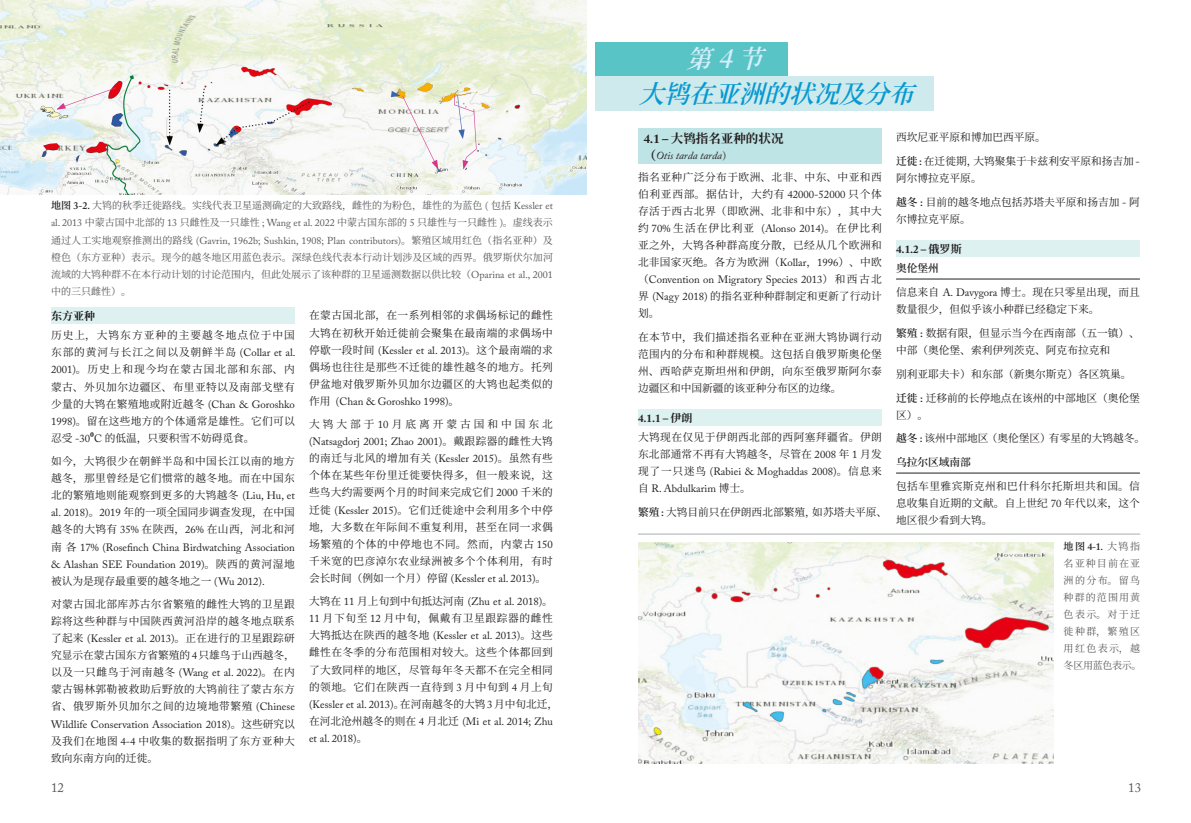
<style>
.page{position:relative;width:1191px;height:823px;background:#fff}
.page>*{position:absolute;margin:0;border:0;box-sizing:border-box;transform-origin:0 0}
.大标题{font:italic 600 25px "Source Han Serif CN";color:#0899d2}
.第几节___25{font:italic 600 25px "Source Han Serif CN";color:#d4effb}
.t1{font:13px "Adobe Caslon Pro";color:#57585a}
.二级标题__12_5{font:700 12.5px "Source Han Serif CN";color:#231f20}
.三级标{font:700 11px "Adobe Caslon Pro";color:#231f20}
.三级标-2{font:700 11px "Source Han Serif CN";color:#231f20}
.正文__10_7{font:10.7px/17px "Source Han Serif CN";letter-spacing:.025em;color:#231f20;text-align:justify}
.正文__10_7-2{font:10.7px/17px "Source Han Serif CN";color:#231f20}
.正文__10_7-3{font:10.7px/17px "Source Han Serif CN";letter-spacing:.005em;color:#231f20}
.二级标题__12_5-2{font:italic 10.7px "Adobe Caslon Pro";color:#231f20}
.四级标题{font:600 10.7px "Source Han Serif CN";color:#231f20}
.备注__10{font:10px/17px "Source Han Serif CN";color:#57585a;text-align:justify}
.备注__10-2{font:10px/17px "Source Han Serif CN";letter-spacing:.11em;color:#57585a}
.s1{font-weight:600;color:#231f20}
.s2{font-family:"Adobe Caslon Pro";font-weight:600;color:#231f20}
.s3{font-family:"Adobe Caslon Pro"}
.s4{font-family:"Adobe Caslon Pro";font-weight:700}
.s5{font-weight:600}
.s6{font-family:"Adobe Caslon Pro";font-weight:600}
.s7{font-family:"Source Han Serif CN"}
.s8{font-family:"Source Han Serif CN";font-weight:700;font-style:normal;font-size:12.5px}
.s9{font-family:"Adobe Song Std";font-weight:300;font-style:normal}
</style>
<div class="page">
<div style="left:51px;top:307px;width:244px;height:17px;background:#ddf1f1"></div>
<img style="left:0;top:0;width:587px;height:194px">
<hr style="left:638px;top:533px;width:502px;height:1px;background:#abacae">
<div style="left:638px;top:129px;width:244px;height:35px;background:#bfe4e5"></div>
<div style="left:638px;top:409px;width:244px;height:16px;background:#ddf1f1"></div>
<div style="left:595px;top:43px;width:193px;height:34px;background:#59c4c6"></div>
<div style="left:595px;top:77px;width:339px;height:34px;background:#ceeaec"></div>
<img style="left:638px;top:542px;width:415px;height:221px">
<div style="left:896px;top:240px;width:244px;height:16px;background:#ddf1f1"></div>
<hr style="left:896px;top:279px;width:244px;height:1px;background:#231f20">
<hr style="left:896px;top:472px;width:244px;height:1px;background:#231f20">
<p class="备注__10" style="left:51px;top:197px;width:503px"><span class="s1">地图</span> <span class="s2">3-2.</span> 大鸨的秋季迁徙路线。实线代表卫星遥测确定的大致路线，雌性的为粉色，雄性的为蓝色 <span class="s3">(</span> 包括 <span class="s3">Kessler et al. 2013</span> 中蒙古国中北部的 <span class="s3">13</span> 只雌性及一只雄性 <span class="s3">; Wang et al. 2022</span> 中蒙古国东部的 <span class="s3">5</span> 只雄性与一只雌性 <span class="s3">)</span>。虚线表示通过人工实地观察推测出的路线 <span class="s3">(Gavrin, 1962b; Sushkin, 1908; Plan contributors)</span>。繁殖区域用红色（指名亚种）及橙色（东方亚种）表示。现今的越冬地区用蓝色表示。深绿色线代表本行动计划涉及区域的西界。俄罗斯伏尔加河流域的大鸨种群不在本行动计划的讨论范围内，但此处展示了该种群的卫星遥测数据以供比较（<span class="s3">Oparina et al., 2001</span>中的三只雌性）。</p>
<p class="三级标-2" style="left:51px;top:309px;width:46px">东方亚种</p>
<p class="正文__10_7" style="left:51px;top:327px;width:246px">历史上，大鸨东方亚种的主要越冬地点位于中国东部的黄河与长江之间以及朝鲜半岛 <span class="s3">(Collar et al.<br>2001)</span>。历史上和现今均在蒙古国北部和东部、内蒙古、外贝加尔边疆区、布里亚特以及南部戈壁有少量的大鸨在繁殖地或附近越冬 <span class="s3">(Chan &amp; Goroshko 1998)</span>。留在这些地方的个体通常是雄性。它们可以忍受 <span class="s3">-30</span><span class="s4">⁰</span><span class="s3">C</span> 的低温，只要积雪不妨碍觅食。</p>
<p class="正文__10_7" style="left:51px;top:453px;width:245px">如今，大鸨很少在朝鲜半岛和中国长江以南的地方越冬，那里曾经是它们惯常的越冬地。而在中国东北的繁殖地则能观察到更多的大鸨越冬 <span class="s3">(Liu, Hu, et al. 2018)</span>。<span class="s3">2019</span> 年的一项全国同步调查发现，在中国越冬的大鸨有 <span class="s3">35%</span> 在陕西，<span class="s3">26%</span> 在山西，河北和河南各 <span class="s3">17% (Rosefinch China Birdwatching Association &amp; Alashan SEE Foundation 2019)</span>。陕西的黄河湿地被认为是现存最重要的越冬地之一 <span class="s3">(Wu 2012).</span></p>
<p class="正文__10_7" style="left:51px;top:595px;width:245px">对蒙古国北部库苏古尔省繁殖的雌性大鸨的卫星跟踪将这些种群与中国陕西黄河沿岸的越冬地点联系了起来 <span class="s3">(Kessler et al. 2013)</span>。正在进行的卫星跟踪研究显示在蒙古国东方省繁殖的<span class="s3">4</span>只雄鸟于山西越冬，以及一只雌鸟于河南越冬 <span class="s3">(Wang et al. 2022)</span>。在内蒙古锡林郭勒被救助后野放的大鸨前往了蒙古东方省、俄罗斯外贝加尔之间的边境地带繁殖 <span class="s3">(Chinese Wildlife Conservation Association 2018)</span>。这些研究以及我们在地图 <span class="s3">4-4</span> 中收集的数据指明了东方亚种大致向东南方向的迁徙。</p>
<p class="正文__10_7" style="left:309px;top:307px;width:245px">在蒙古国北部，在一系列相邻的求偶场标记的雌性大鸨在初秋开始迁徙前会聚集在最南端的求偶场中停歇一段时间 <span class="s3">(Kessler et al. 2013)</span>。这个最南端的求偶场也往往是那些不迁徙的雄性越冬的地方。托列伊盆地对俄罗斯外贝加尔边疆区的大鸨也起类似的作用 <span class="s3">(Chan &amp; Goroshko 1998)</span>。</p>
<p class="正文__10_7" style="left:309px;top:416px;width:245px">大鸨大部于<span class="s3">10</span>月底离开蒙古国和中国东北<span class="s3">(Natsagdorj 2001; Zhao 2001)</span>。戴跟踪器的雌性大鸨的南迁与北风的增加有关 <span class="s3">(Kessler 2015)</span>。虽然有些个体在某些年份里迁徙要快得多，但一般来说，这些鸟大约需要两个月的时间来完成它们 <span class="s3">2000</span> 千米的迁徙 <span class="s3">(Kessler 2015)</span>。它们迁徙途中会利用多个中停地，大多数在年际间不重复利用，甚至在同一求偶场繁殖的个体的中停地也不同。然而，内蒙古 <span class="s3">150</span>千米宽的巴彦淖尔农业绿洲被多个个体利用，有时会长时间（例如一个月）停留 <span class="s3">(Kessler et al. 2013)</span>。</p>
<p class="正文__10_7" style="left:309px;top:593px;width:251px;text-align:left">大鸨在 <span class="s3">11</span> 月上旬到中旬抵达河南 <span class="s3">(Zhu et al. 2018)</span>。<br><span class="s3">11</span> 月下旬至 <span class="s3">12</span> 月中旬，佩戴有卫星跟踪器的雌性大鸨抵达在陕西的越冬地 <span class="s3">(Kessler et al. 2013)</span>。这些雌性在冬季的分布范围相对较大。这些个体都回到了大致同样的地区，尽管每年冬天都不在完全相同的领地。它们在陕西一直待到 <span class="s3">3</span> 月中旬到 <span class="s3">4</span> 月上旬<span class="s3">(Kessler et al. 2013)</span>。在河南越冬的大鸨<span class="s3">3</span>月中旬北迁，在河北沧州越冬的则在 <span class="s3">4</span> 月北迁 <span class="s3">(Mi et al. 2014; Zhu et al. 2018)</span>。</p>
<p class="第几节___25" style="left:686px;top:45px;width:97px">第4节</p>
<p class="大标题" style="left:639px;top:79px;width:296px">大鸨在亚洲的状况及分布</p>
<p class="正文__10_7-2" style="left:896px;top:129px;width:151px">西坎尼亚平原和博加巴西平原。</p>
<p class="正文__10_7-2" style="left:896px;top:153px;width:245px"><span class="s5">迁徙</span><span class="s6">:</span> 在迁徙期，大鸨聚集于卡兹利安平原和扬吉加 <span class="s3">-</span>阿尔博拉克平原。</p>
<p class="正文__10_7-3" style="left:896px;top:193px;width:245px"><span class="s5">越冬</span> <span class="s6">:</span> 目前的越冬地点包括苏塔夫平原和扬吉加 <span class="s3">-</span> 阿尔博拉克平原。</p>
<p class="三级标" style="left:896px;top:242px;width:67px">4.1.2 – <span class="s7">俄罗斯</span></p>
<p class="四级标题" style="left:896px;top:262px;width:44px">奥伦堡州</p>
<p class="正文__10_7-2" style="left:896px;top:283px;width:245px">信息来自 <span class="s3">A. Davygora</span> 博士。现在只零星出现，而且数量很少，但似乎该小种群已经稳定下来。</p>
<p class="正文__10_7-2" style="left:896px;top:324px;width:245px"><span class="s5">繁殖</span> <span class="s6">:</span> 数据有限，但显示当今在西南部（五一镇）、中部（奥伦堡、索利伊列茨克、阿克布拉克和</p>
<p class="正文__10_7-2" style="left:896px;top:365px;width:237px">别利亚耶夫卡）和东部（新奥尔斯克）各区筑巢。</p>
<p class="正文__10_7-2" style="left:896px;top:389px;width:245px"><span class="s5">迁徙</span> <span class="s6">:</span> 迁移前的长停地点在该州的中部地区（奥伦堡区）。</p>
<p class="正文__10_7-2" style="left:896px;top:430px;width:251px"><span class="s5">越冬</span> <span class="s6">:</span> 该州中部地区（奥伦堡区）有零星的大鸨越冬。</p>
<p class="四级标题" style="left:896px;top:456px;width:76px">乌拉尔区域南部</p>
<p class="正文__10_7" style="left:896px;top:477px;width:245px">包括车里雅宾斯克州和巴什科尔托斯坦共和国。信息收集自近期的文献。自上世纪 <span class="s3">70</span> 年代以来，这个地区很少看到大鸨。</p>
<p class="二级标题__12_5" style="left:643px;top:131px;width:141px"><span class="s3">4.1 –</span> 大鸨指名亚种的状况</p>
<p class="二级标题__12_5-2" style="left:643px;top:148px;width:90px"><span class="s8">（</span>Otis tarda tarda<span class="s9">）</span></p>
<p class="正文__10_7" style="left:638px;top:168px;width:245px">指名亚种广泛分布于欧洲、北非、中东、中亚和西伯利亚西部。据估计，大约有 <span class="s3">42000-52000</span> 只个体存活于西古北界（即欧洲、北非和中东），其中大约 <span class="s3">70%</span> 生活在伊比利亚 <span class="s3">(Alonso 2014)</span>。在伊比利亚之外，大鸨各种群高度分散，已经从几个欧洲和北非国家灭绝。各方为欧洲（<span class="s3">Kollar</span>，<span class="s3">1996</span>）、中欧（<span class="s3">Convention on Migratory Species 2013</span>）和西古北界 <span class="s3">(Nagy 2018)</span> 的指名亚种种群制定和更新了行动计划。</p>
<p class="正文__10_7" style="left:638px;top:328px;width:245px">在本节中，我们描述指名亚种在亚洲大鸨协调行动范围内的分布和种群规模。这包括自俄罗斯奥伦堡州、西哈萨克斯坦州和伊朗，向东至俄罗斯阿尔泰边疆区和中国新疆的该亚种分布区的边缘。</p>
<p class="三级标" style="left:638px;top:411px;width:56px">4.1.1 – <span class="s7">伊朗</span></p>
<p class="正文__10_7" style="left:638px;top:428px;width:245px">大鸨现在仅见于伊朗西北部的西阿塞拜疆省。伊朗东北部通常不再有大鸨越冬，尽管在 <span class="s3">2008</span> 年 <span class="s3">1</span> 月发现了一只迷鸟 <span class="s3">(Rabiei &amp; Moghaddas 2008)</span>。信息来自 <span class="s3">R. Abdulkarim</span> 博士。</p>
<p class="正文__10_7-2" style="left:638px;top:503px;width:251px"><span class="s5">繁殖</span> <span class="s6">:</span> 大鸨目前只在伊朗西北部繁殖，如苏塔夫平原、</p>
<p class="备注__10-2" style="left:1063px;top:537px;width:79px"><span class="s1">地图</span> <span class="s2">4-1.</span> 大鸨指名亚种目前在亚洲的分布。留鸟种群的范围用黄色表示。对于迁徙种群，繁殖区用红色表示，越冬区用蓝色表示。</p>
<p class="t1" style="left:51px;top:779px;width:14px">12</p>
<p class="t1" style="left:1128px;top:779px;width:14px">13</p>
</div>
